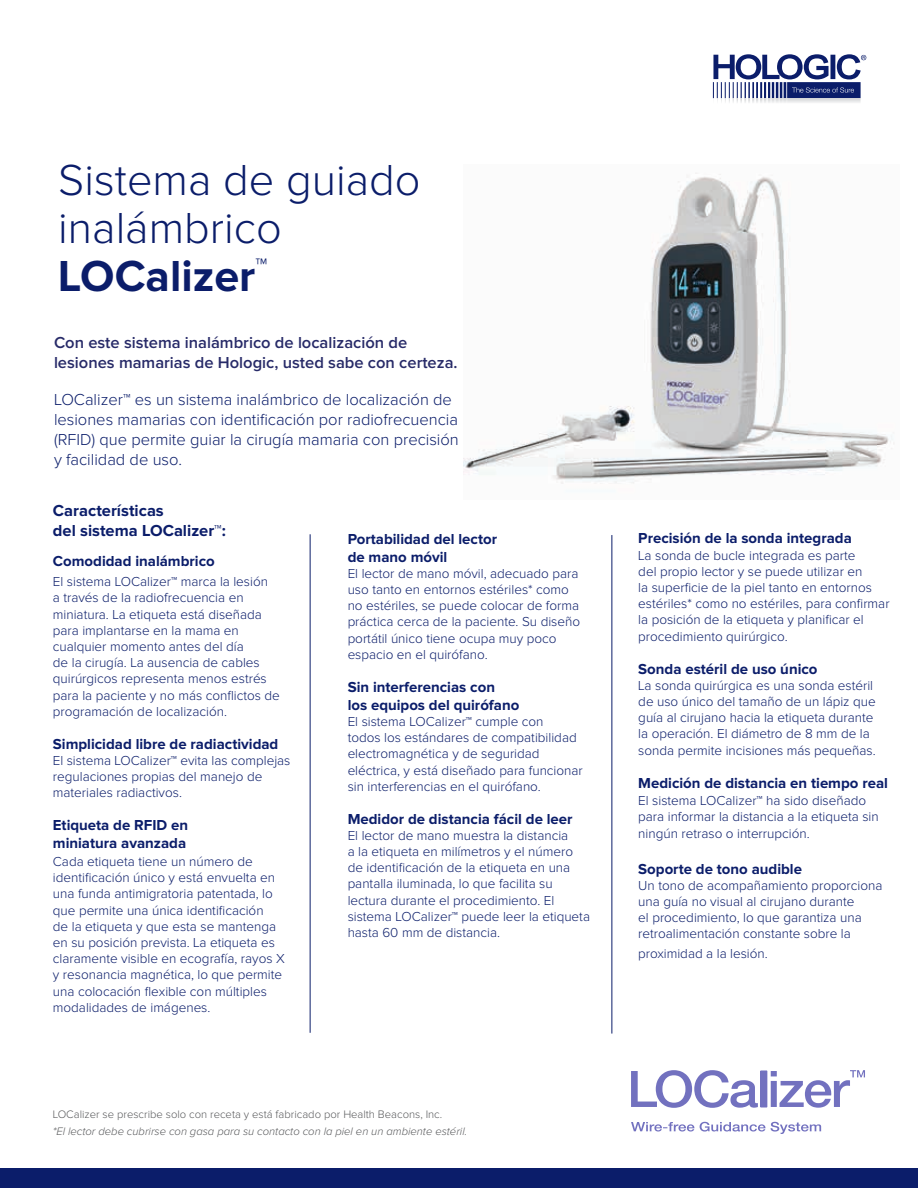
<style>
.page{position:relative;width:918px;height:1188px;background:#fff}
.page>*{position:absolute;margin:0;border:0;box-sizing:border-box;transform-origin:0 0}
.t1{font:300 45px/48px "Proxima Nova";color:#0b1d6a}
.t2{font:300 16.5px/19.8px "Proxima Nova";color:#0b1d6a}
.t3{font:600 16.5px/19.8px "Proxima Nova";color:#272a68}
.t4{font:700 16.5px/19.8px "Proxima Nova";color:#0b1d6a}
.t5{font:700 15px/18px "Proxima Nova";color:#0b1d6a}
.t6{font:300 13.5px/16.2px "Proxima Nova";color:#0b1d6a}
.t7{font:italic 300 11.25px "Proxima Nova";color:#58595b}
.t8{font:300 11.25px "Proxima Nova";color:#58595b}
.s1{font-weight:700}
</style>
<div class="page">
<hr style="left:310px;top:534px;width:1px;height:499px;background:#0b1d6a">
<hr style="left:612px;top:535px;width:1px;height:499px;background:#0b1d6a">
<div style="left:0;top:1169px;width:918px;height:19px;background:#0b1d6a"></div>
<img style="left:463px;top:173px;width:431px;height:311px">
<svg style="left:713px;top:54px;width:153px;height:49px"></svg>
<svg style="left:631px;top:1122px;width:63px;height:10px"></svg>
<svg style="left:700px;top:1122px;width:65px;height:10px"></svg>
<svg style="left:771px;top:1122px;width:50px;height:12px"></svg>
<svg style="left:631px;top:1070px;width:127px;height:38px"></svg>
<div style="left:760px;top:1070px;width:7px;height:38px;border:1px solid #7271bf"></div>
<div style="left:761px;top:1071px;width:6px;height:36px;background:#7271bf"></div>
<svg style="left:771px;top:1070px;width:94px;height:38px"></svg>
<h1 class="t1" style="left:58px;top:158px;width:364px">Sistema de guiado inalámbrico<br><span class="s1">LOCalizer</span><sup>™</sup></h1>
<p class="t3" style="left:54px;top:334px;width:405px">Con este sistema inalámbrico de localización de lesiones mamarias de Hologic, usted sabe con certeza.</p>
<p class="t2" style="left:54px;top:390px;width:406px">LOCalizer™ es un sistema inalámbrico de localización de lesiones mamarias con identificación por radiofrecuencia (RFID) que permite guiar la cirugía mamaria con precisión y facilidad de uso.</p>
<p class="t4" style="left:53px;top:501px;width:174px">Características<br>del sistema LOCalizer™:</p>
<p class="t5" style="left:53px;top:552px;width:163px">Comodidad inalámbrico</p>
<p class="t6" style="left:53px;top:574px;width:228px">El sistema LOCalizer™ marca la lesión<br>a través de la radiofrecuencia en miniatura. La etiqueta está diseñada para implantarse en la mama en cualquier momento antes del día<br>de la cirugía. La ausencia de cables quirúrgicos representa menos estrés para la paciente y no más conflictos de programación de localización.</p>
<p class="t5" style="left:53px;top:735px;width:227px">Simplicidad libre de radiactividad</p>
<p class="t6" style="left:53px;top:753px;width:239px">El sistema LOCalizer™ evita las complejas regulaciones propias del manejo de materiales radiactivos.</p>
<p class="t5" style="left:53px;top:817px;width:137px">Etiqueta de RFID en miniatura avanzada</p>
<p class="t6" style="left:53px;top:854px;width:233px">Cada etiqueta tiene un número de identificación único y está envuelta en una funda antimigratoria patentada, lo que permite una única identificación<br>de la etiqueta y que esta se mantenga en su posición prevista. La etiqueta es claramente visible en ecografía, rayos X y resonancia magnética, lo que permite una colocación flexible con múltiples modalidades de imágenes.</p>
<p class="t5" style="left:348px;top:530px;width:151px">Portabilidad del lector de mano móvil</p>
<p class="t6" style="left:348px;top:566px;width:234px">El lector de mano móvil, adecuado para uso tanto en entornos estériles* como no estériles, se puede colocar de forma práctica cerca de la paciente. Su diseño portátil único tiene ocupa muy poco espacio en el quirófano.</p>
<p class="t5" style="left:348px;top:678px;width:173px">Sin interferencias con<br>los equipos del quirófano</p>
<p class="t6" style="left:348px;top:714px;width:237px">El sistema LOCalizer™ cumple con<br>todos los estándares de compatibilidad electromagnética y de seguridad eléctrica, y está diseñado para funcionar sin interferencias en el quirófano.</p>
<p class="t5" style="left:348px;top:810px;width:226px">Medidor de distancia fácil de leer</p>
<p class="t6" style="left:348px;top:828px;width:244px">El lector de mano muestra la distancia<br>a la etiqueta en milímetros y el número de identificación de la etiqueta en una pantalla iluminada, lo que facilita su lectura durante el procedimiento. El sistema LOCalizer™ puede leer la etiqueta hasta 60 mm de distancia.</p>
<p class="t8" style="left:53px;top:1109px;width:391px">LOCalizer se prescribe solo con receta y está fabricado por Health Beacons, Inc.</p>
<p class="t7" style="left:53px;top:1124px;width:416px">*El lector debe cubrirse con gasa para su contacto con la piel en un ambiente estéril.</p>
<p class="t5" style="left:638px;top:530px;width:215px">Precisión de la sonda integrada</p>
<p class="t6" style="left:638px;top:548px;width:253px">La sonda de bucle integrada es parte<br>del propio lector y se puede utilizar en<br>la superficie de la piel tanto en entornos estériles* como no estériles, para confirmar la posición de la etiqueta y planificar el procedimiento quirúrgico.</p>
<p class="t5" style="left:638px;top:660px;width:181px">Sonda estéril de uso único</p>
<p class="t6" style="left:638px;top:678px;width:239px">La sonda quirúrgica es una sonda estéril de uso único del tamaño de un lápiz que guía al cirujano hacia la etiqueta durante la operación. El diámetro de 8 mm de la sonda permite incisiones más pequeñas.</p>
<p class="t5" style="left:638px;top:774px;width:251px">Medición de distancia en tiempo real</p>
<p class="t6" style="left:638px;top:793px;width:242px">El sistema LOCalizer™ ha sido diseñado para informar la distancia a la etiqueta sin ningún retraso o interrupción.</p>
<p class="t5" style="left:638px;top:860px;width:165px">Soporte de tono audible</p>
<p class="t6" style="left:638px;top:878px;width:246px">Un tono de acompañamiento proporciona una guía no visual al cirujano durante<br>el procedimiento, lo que garantiza una retroalimentación constante sobre la</p>
<p class="t6" style="left:638px;top:946px;width:131px">proximidad a la lesión.</p>
</div>
